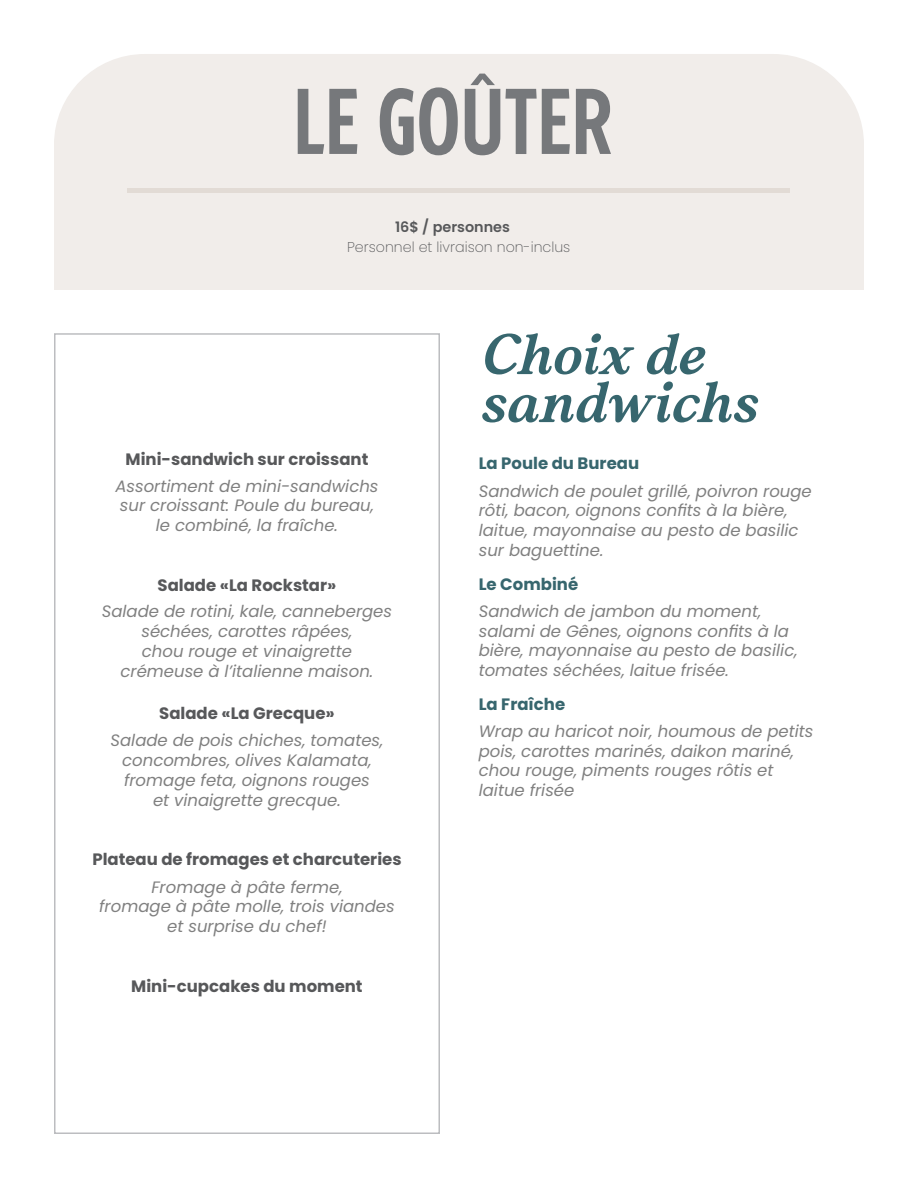
<style>
.page{position:relative;width:918px;height:1188px;background:#fff}
.page>*{position:absolute;margin:0;border:0;box-sizing:border-box;transform-origin:0 0}
.t1{font:93px "Marko";color:#76787b}
.t2{font:italic 54px "Fresh Roast";color:#37666e}
.t3{font:italic 16.5px/19.8px "Poppins";color:#808080;text-align:center}
.t4{font:700 16.5px "Poppins";color:#57585a}
.t5{font:700 16.5px "Poppins";color:#37666e}
.t6{font:600 14.4px "Poppins";color:#57585a}
.t7{font:200 14.25px "Poppins";color:#57585a}
</style>
<div class="page">
<div style="left:54px;top:54px;width:810px;height:236px;background:#f1edea"></div>
<div style="left:54px;top:333px;width:386px;height:801px;border:2px solid #bcbdc0"></div>
<div style="left:128px;top:188px;width:662px;height:5px;background:#e2dbd5"></div>
<p class="t1" style="left:293px;top:69px;width:320px">LE GOÛTER</p>
<p class="t6" style="left:395px;top:218px;width:116px">16$ / personnes</p>
<p class="t7" style="left:347px;top:239px;width:225px">Personnel et livraison non-inclus</p>
<p class="t4" style="left:126px;top:449px;width:244px">Mini-sandwich sur croissant</p>
<p class="t3" style="left:115px;top:476px;width:265px">Assortiment de mini-sandwichs sur croissant: Poule du bureau, le combiné, la fraîche.</p>
<p class="t4" style="left:158px;top:575px;width:180px">Salade «La Rockstar»</p>
<p class="t3" style="left:102px;top:602px;width:292px">Salade de rotini, kale, canneberges séchées, carottes râpées,<br>chou rouge et vinaigrette crémeuse à l’italienne maison.</p>
<p class="t4" style="left:159px;top:704px;width:177px">Salade «La Grecque»</p>
<p class="t3" style="left:111px;top:731px;width:274px">Salade de pois chiches, tomates, concombres, olives Kalamata, fromage feta, oignons rouges<br>et vinaigrette grecque.</p>
<p class="t4" style="left:92px;top:850px;width:311px">Plateau de fromages et charcuteries</p>
<p class="t3" style="left:99px;top:877px;width:297px">Fromage à pâte ferme,<br>fromage à pâte molle, trois viandes et surprise du chef!</p>
<p class="t4" style="left:131px;top:976px;width:233px">Mini-cupcakes du moment</p>
<p class="t2" style="left:479px;top:320px;width:225px">Choix de</p>
<p class="t2" style="left:479px;top:368px;width:279px">sandwichs</p>
<p class="t5" style="left:479px;top:454px;width:162px">La Poule du Bureau</p>
<p class="t3" style="left:479px;top:481px;width:335px;text-align:left">Sandwich de poulet grillé, poivron rouge rôti, bacon, oignons confits à la bière, laitue, mayonnaise au pesto de basilic sur baguettine.</p>
<p class="t5" style="left:479px;top:575px;width:101px">Le Combiné</p>
<p class="t3" style="left:479px;top:601px;width:320px;text-align:left">Sandwich de jambon du moment, salami de Gênes, oignons confits à la bière, mayonnaise au pesto de basilic, tomates séchées, laitue frisée.</p>
<p class="t5" style="left:479px;top:695px;width:88px">La Fraîche</p>
<p class="t3" style="left:479px;top:721px;width:336px;text-align:left">Wrap au haricot noir, houmous de petits pois, carottes marinés, daikon mariné, chou rouge, piments rouges rôtis et laitue frisée</p>
</div>
